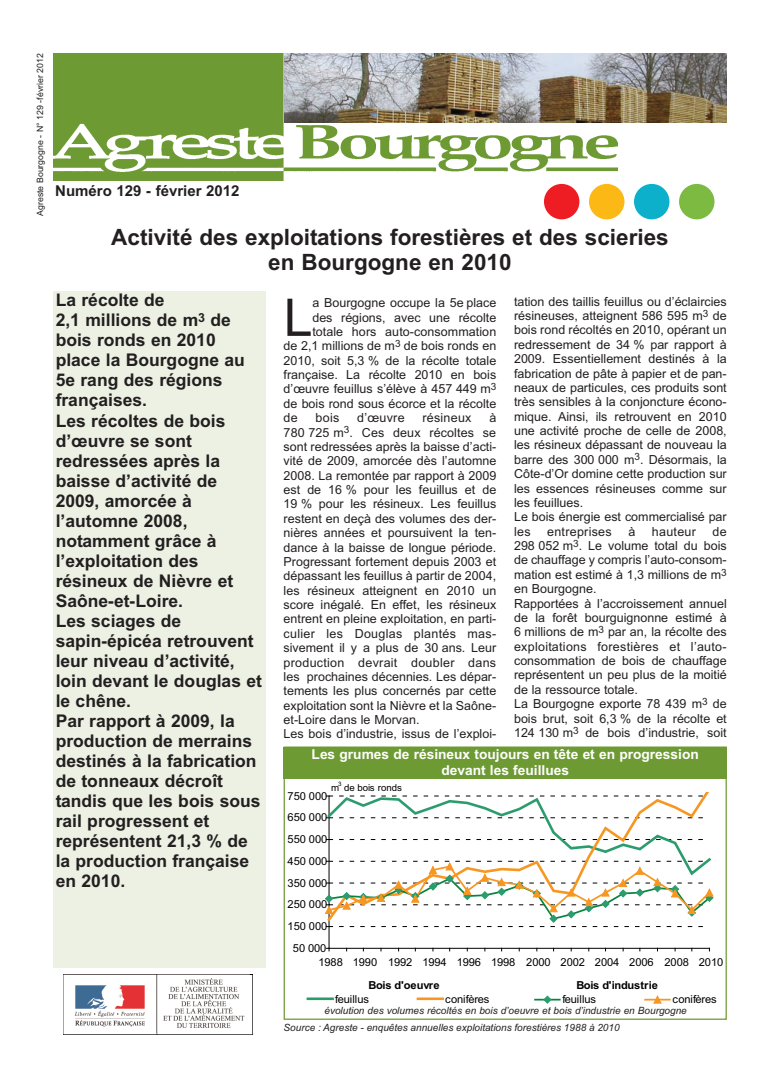
<style>
.page{position:relative;width:780px;height:1088px;background:#fff}
.page>*{position:absolute;margin:0;border:0;box-sizing:border-box;transform-origin:0 0}
.t1{font:52px "Arial";color:#231f20}
.t2{font:700 22.5px/25px "Arial";color:#231f20;text-align:center}
.t3{font:700 17.5px/20px "Arial";color:#231f20}
.t4{font:700 15px "Arial";color:#231f20}
.t5{font:700 13.75px/16.2px "Arial";color:#fff;text-align:center}
.t6{font:12.5px/14.4px "Arial";color:#231f20}
.t7{font:12.5px "Arial";letter-spacing:.02em;color:#231f20}
.t8{font:11px "Arial";letter-spacing:-.01em;color:#000001}
.t9{font:700 11px "Arial";letter-spacing:-.025em;color:#000001}
.t10{font:italic 10px "Arial";color:#231f20}
.t11{font:9.62px "Arial";letter-spacing:-.01em;color:#000001}
.t12{font:8.75px "Arial";color:#231f20}
.t13{font:6.12px "Arial";color:#000001}
</style>
<div class="page">
<img style="left:53px;top:53px;width:565px;height:128px">
<div style="left:589px;top:184px;width:35px;height:35px;background:#fcb814;border-radius:50%"></div>
<div style="left:544px;top:184px;width:35px;height:35px;background:#ee1d23;border-radius:50%"></div>
<div style="left:634px;top:184px;width:35px;height:35px;background:#0cb0cb;border-radius:50%"></div>
<div style="left:679px;top:184px;width:35px;height:35px;background:#7dba42;border-radius:50%"></div>
<div style="left:53px;top:291px;width:213px;height:677px;background:#ecf1e4"></div>
<img style="left:64px;top:974px;width:189px;height:60px">
<hr style="left:329px;top:796px;width:1px;height:152px;background:#000001">
<hr style="left:329px;top:948px;width:380px;height:1px;background:#000001">
<svg style="left:325px;top:795px;width:388px;height:132px"></svg>
<hr style="left:308px;top:997px;width:24px;height:3px;background:#2b9c6d">
<hr style="left:418px;top:997px;width:24px;height:3px;background:#f79721">
<svg style="left:535px;top:995px;width:24px;height:9px"></svg>
<svg style="left:645px;top:995px;width:24px;height:9px"></svg>
<div style="left:283px;top:747px;width:443px;height:32px;background:#6e9a34"></div>
<img style="left:284px;top:53px;width:442px;height:69px">
<p class="t12" style="left:35px;top:216px;width:164px;rotate:-90deg">Agreste Bourgogne - N° 129 -février 2012</p>
<p class="t4" style="left:55px;top:183px;width:186px">Numéro 129 - février 2012</p>
<h2 class="t2" style="left:111px;top:224px;width:559px">Activité des exploitations forestières et des scieries en Bourgogne en 2010</h2>
<p class="t3" style="left:56px;top:290px;width:208px">La récolte de<br>2,1 millions de m<sup>3</sup> de bois ronds en 2010 place la Bourgogne au<br>5e rang des régions françaises.<br>Les récoltes de bois d’œuvre se sont redressées après la baisse d’activité de<br>2009, amorcée à l’automne 2008, notamment grâce à l’exploitation des résineux de Nièvre et<br>Saône-et-Loire.<br>Les sciages de sapin-épicéa retrouvent leur niveau d’activité, loin devant le douglas et le chêne.<br>Par rapport à 2009, la production de merrains destinés à la fabrication de tonneaux décroît tandis que les bois sous rail progressent et représentent 21,3 % de la production française en 2010.</p>
<h1 class="t1" style="left:283px;top:287px;width:30px">L</h1>
<p class="t6" style="left:312px;top:296px;width:185px">a Bourgogne occupe la 5e place</p>
<p class="t6" style="left:514px;top:294px;width:214px">tation des taillis feuillus ou d’éclaircies résineuses, atteignent 586 595 m<sup>3</sup> de bois rond récoltés en 2010, opérant un redressement de 34 % par rapport à 2009. Essentiellement destinés à la fabrication de pâte à papier et de pan&shy;neaux de particules, ces produits sont très sensibles à la conjoncture écono&shy;mique. Ainsi, ils retrouvent en 2010 une activité proche de celle de 2008, les résineux dépassant de nouveau la barre des 300 000 m<sup>3</sup>. Désormais, la Côte-d’Or domine cette production sur les essences résineuses comme sur les feuillues.<br>Le bois énergie est commercialisé par les</p>
<p class="t6" style="left:312px;top:310px;width:185px">des régions, avec une récolte</p>
<p class="t6" style="left:312px;top:324px;width:185px">totale hors auto-consommation</p>
<p class="t6" style="left:283px;top:339px;width:214px">de 2,1 millions de m<sup>3</sup> de bois ronds en</p>
<p class="t6" style="left:283px;top:353px;width:214px">2010, soit 5,3 % de la récolte totale</p>
<p class="t6" style="left:283px;top:367px;width:214px">française. La récolte 2010 en bois</p>
<p class="t6" style="left:283px;top:382px;width:214px">d’œuvre feuillus s’élève à 457 449 m<sup>3</sup></p>
<p class="t6" style="left:283px;top:396px;width:214px">de bois rond sous écorce et la récolte</p>
<p class="t6" style="left:283px;top:411px;width:16px">de</p>
<p class="t6" style="left:315px;top:411px;width:25px">bois</p>
<p class="t6" style="left:357px;top:411px;width:49px">d’œuvre</p>
<p class="t7" style="left:422px;top:410px;width:51px">résineux</p>
<p class="t6" style="left:283px;top:411px;width:214px;text-indent:206px">à 780 725 m<sup>3</sup>. Ces deux récoltes se sont redressées après la baisse d’acti&shy;vité de 2009, amorcée dès l’automne 2008. La remontée par rapport à 2009 est de 16 % pour les feuillus et de 19 % pour les résineux. Les feuillus restent en deçà des volumes des der&shy;nières années et poursuivent la ten&shy;dance à la baisse de longue période.<br>Progressant fortement depuis 2003 et dépassant les feuillus à partir de 2004, les résineux atteignent en 2010 un score inégalé. En effet, les résineux entrent en pleine exploitation, en parti&shy;culier les Douglas plantés mas&shy;sivement il y a plus de 30 ans. Leur production devrait doubler dans les prochaines décennies. Les dépar&shy;tements les plus concernés par cette exploitation sont la Nièvre et la Saône&shy;et-Loire dans le Morvan.<br>Les bois d’industrie, issus de l’exploi-</p>
<p class="t7" style="left:547px;top:524px;width:66px">entreprises</p>
<p class="t6" style="left:628px;top:524px;width:8px">à</p>
<p class="t7" style="left:652px;top:524px;width:46px">hauteur</p>
<p class="t6" style="left:514px;top:524px;width:214px;text-indent:198px">de<br>298 052 m<sup>3</sup>. Le volume total du bois de chauffage y compris l’auto-consom&shy;mation est estimé à 1,3 millions de m<sup>3 </sup>en Bourgogne.<br>Rapportées à l’accroissement annuel de la forêt bourguignonne estimé à<br>6 millions de m<sup>3</sup> par an, la récolte des exploitations forestières et l’auto&shy;consommation de bois de chauffage représentent un peu plus de la moitié de la ressource totale.<br>La Bourgogne exporte 78 439 m<sup>3</sup> de bois brut, soit 6,3 % de la récolte et<br>124 130 m<sup>3</sup> de bois d’industrie, soit</p>
<p class="t5" style="left:311px;top:746px;width:389px">Les grumes de résineux toujours en tête et en progression devant les feuillues</p>
<p class="t13" style="left:338px;top:780px;width:5px">3</p>
<p class="t11" style="left:344px;top:781px;width:59px">de bois ronds</p>
<p class="t11" style="left:331px;top:781px;width:10px">m</p>
<p class="t8" style="left:287px;top:788px;width:41px">750 000</p>
<p class="t8" style="left:287px;top:810px;width:41px">650 000</p>
<p class="t8" style="left:287px;top:832px;width:41px">550 000</p>
<p class="t8" style="left:287px;top:854px;width:41px">450 000</p>
<p class="t8" style="left:287px;top:875px;width:41px">350 000</p>
<p class="t8" style="left:287px;top:897px;width:41px">250 000</p>
<p class="t8" style="left:287px;top:919px;width:41px">150 000</p>
<p class="t8" style="left:293px;top:941px;width:35px">50 000</p>
<p class="t8" style="left:318px;top:954px;width:406px">1988 1990 1992 1994 1996 1998 2000 2002 2004 2006 2008 2010</p>
<p class="t8" style="left:335px;top:992px;width:35px">feuillus</p>
<p class="t8" style="left:445px;top:992px;width:46px">conifères</p>
<p class="t8" style="left:562px;top:992px;width:35px">feuillus</p>
<p class="t8" style="left:672px;top:992px;width:46px">conifères</p>
<p class="t9" style="left:368px;top:978px;width:73px">Bois d'oeuvre</p>
<p class="t9" style="left:576px;top:978px;width:83px">Bois d'industrie</p>
<p class="t10" style="left:324px;top:1005px;width:364px">évolution des volumes récoltés en bois d’oeuvre et bois d’industrie en Bourgogne</p>
<p class="t10" style="left:283px;top:1021px;width:337px">Source : Agreste - enquêtes annuelles exploitations forestières 1988 à 2010</p>
</div>
